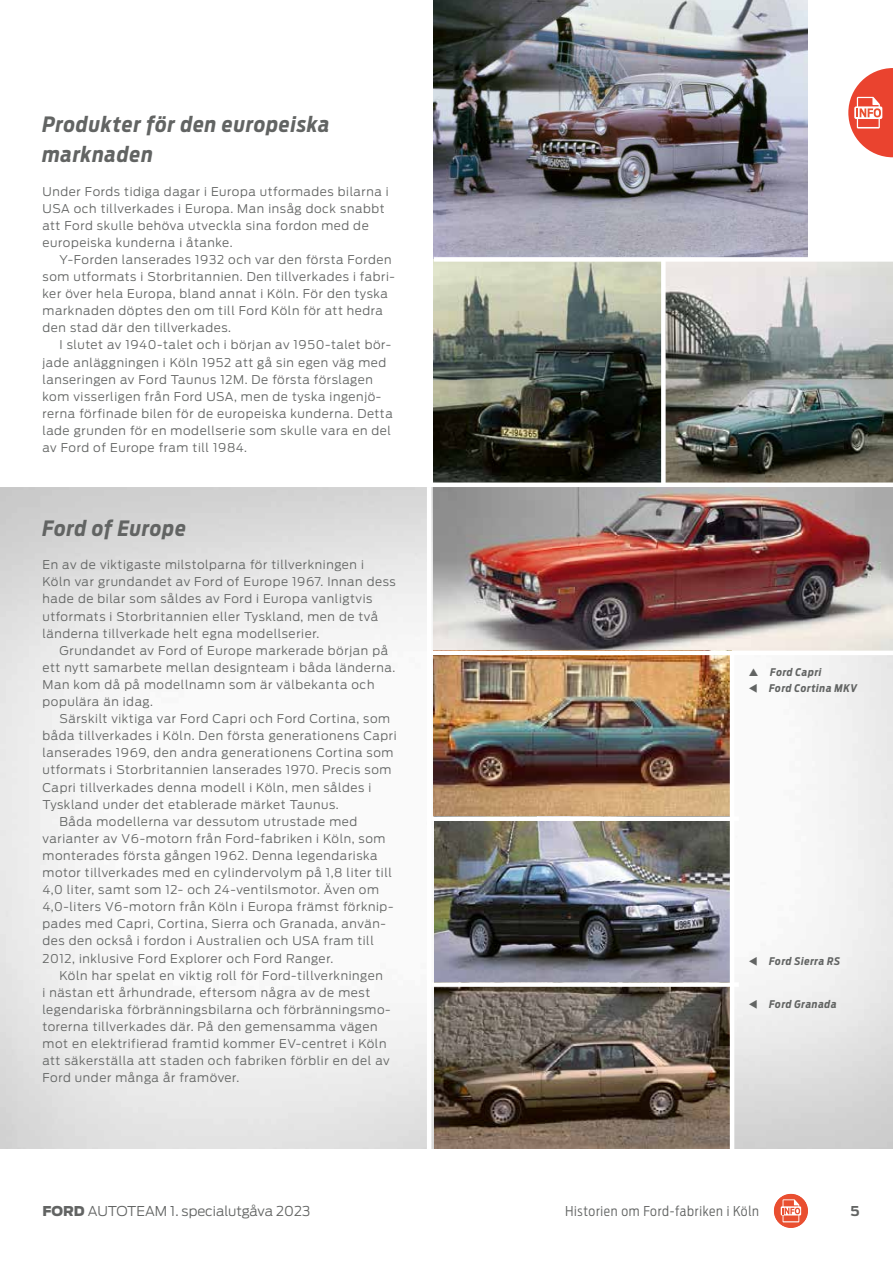
<style>
.page{position:relative;width:893px;height:1263px;background:#fff}
.page>*{position:absolute;margin:0;border:0;box-sizing:border-box;transform-origin:0 0}
.t1{font:italic 700 21px/30px "Ford Antenna Cond";letter-spacing:.045em;color:#626463}
.t2{font:300 13.5px "Ford Antenna";color:#626463}
.t3{font:300 13.5px "Ford Antenna Cond";letter-spacing:.05em;color:#626463}
.t4{font:700 13.5px "Ford Antenna";color:#626463}
.t5{font:300 12px/17.1px "Ford Antenna";letter-spacing:.05em;color:#626463}
.t6{font:italic 700 10.5px "Ford Antenna Cond";letter-spacing:.06em;color:#626463}
.s1{font-weight:900}
</style>
<div class="page">
<img style="left:0;top:487px;width:893px;height:661px">
<img style="left:434px;top:0;width:374px;height:257px">
<img style="left:434px;top:262px;width:459px;height:389px">
<img style="left:434px;top:655px;width:296px;height:493px">
<hr style="left:431px;top:651px;width:462px;height:4px;background:#fff">
<div style="left:431px;top:816px;width:308px;height:5px;background:#fff"></div>
<div style="left:431px;top:982px;width:308px;height:5px;background:#fff"></div>
<div style="left:0;top:482px;width:893px;height:5px;background:#fff"></div>
<div style="left:661px;top:259px;width:5px;height:226px;background:#fff"></div>
<hr style="left:427px;top:487px;width:4px;height:663px;background:#fff">
<hr style="left:730px;top:653px;width:4px;height:497px;background:#fff">
<svg style="left:848px;top:68px;width:45px;height:90px"></svg>
<div style="left:774px;top:1194px;width:34px;height:34px;background:#e94f30;border-radius:50%"></div>
<svg style="left:781px;top:1199px;width:20px;height:23px"></svg>
<svg style="left:749px;top:668px;width:9px;height:8px"></svg>
<h1 class="t1" style="left:43px;top:107px;width:289px">Produkter för den europeiska marknaden</h1>
<p class="t5" style="left:43px;top:181px;width:348px">Under Fords tidiga dagar i Europa utformades bilarna i USA och tillverkades i Europa. Man insåg dock snabbt att Ford skulle behöva utveckla sina fordon med de europeiska kunderna i åtanke.</p>
<p class="t5" style="left:43px;top:250px;width:354px;text-indent:17px">Y-Forden lanserades 1932 och var den första Forden som utformats i Storbritannien. Den tillverkades i fabri&shy;ker över hela Europa, bland annat i Köln. För den tyska marknaden döptes den om till Ford Köln för att hedra den stad där den tillverkades.</p>
<p class="t5" style="left:43px;top:335px;width:352px;text-indent:17px">I slutet av 1940-talet och i början av 1950-talet bör&shy;jade anläggningen i Köln 1952 att gå sin egen väg med lanseringen av Ford Taunus 12M. De första förslagen kom visserligen från Ford USA, men de tyska ingenjö&shy;rerna förfinade bilen för de europeiska kunderna. Detta lade grunden för en modellserie som skulle vara en del av Ford of Europe fram till 1984.</p>
<h1 class="t1" style="left:43px;top:510px;width:145px">Ford of Europe</h1>
<p class="t5" style="left:43px;top:555px;width:355px">En av de viktigaste milstolparna för tillverkningen i<br>Köln var grundandet av Ford of Europe 1967. Innan dess hade de bilar som såldes av Ford i Europa vanligtvis utformats i Storbritannien eller Tyskland, men de två länderna tillverkade helt egna modellserier.</p>
<p class="t5" style="left:43px;top:640px;width:354px;text-indent:17px">Grundandet av Ford of Europe markerade början på ett nytt samarbete mellan designteam i båda länderna.<br>Man kom då på modellnamn som är välbekanta och populära än idag.</p>
<p class="t5" style="left:60px;top:709px;width:332px">Särskilt viktiga var Ford Capri och Ford Cortina, som</p>
<p class="t5" style="left:43px;top:726px;width:356px">båda tillverkades i Köln. Den första generationens Capri</p>
<p class="t5" style="left:43px;top:743px;width:353px">lanserades 1969, den andra generationens Cortina som</p>
<p class="t5" style="left:43px;top:760px;width:350px">utformats i Storbritannien lanserades 1970. Precis som</p>
<p class="t5" style="left:43px;top:777px;width:330px">Capri tillverkades denna modell i Köln, men såldes i</p>
<p class="t5" style="left:43px;top:794px;width:298px">Tyskland under det etablerade märket Taunus.</p>
<p class="t5" style="left:60px;top:811px;width:299px">Båda modellerna var dessutom utrustade med</p>
<p class="t5" style="left:43px;top:828px;width:344px">varianter av V6-motorn från Ford-fabriken i Köln, som</p>
<p class="t5" style="left:43px;top:846px;width:337px">monterades första gången 1962. Denna legendariska</p>
<p class="t5" style="left:43px;top:863px;width:351px">motor tillverkades med en cylindervolym på 1,8 liter till</p>
<p class="t5" style="left:43px;top:880px;width:338px">4,0 liter, samt som 12- och 24-ventilsmotor. Även om</p>
<p class="t5" style="left:43px;top:897px;width:352px">4,0-liters V6-motorn från Köln i Europa främst förknip-</p>
<p class="t5" style="left:43px;top:914px;width:345px">pades med Capri, Cortina, Sierra och Granada, använ-</p>
<p class="t5" style="left:43px;top:931px;width:333px">des den också i fordon i Australien och USA fram till</p>
<p class="t5" style="left:43px;top:948px;width:292px">2012, inklusive Ford Explorer och Ford Ranger.</p>
<p class="t5" style="left:60px;top:965px;width:325px">Köln har spelat en viktig roll för Ford-tillverkningen</p>
<p class="t5" style="left:43px;top:982px;width:329px">i nästan ett århundrade, eftersom några av de mest</p>
<p class="t5" style="left:43px;top:999px;width:350px">legendariska förbränningsbilarna och förbränningsmo-</p>
<p class="t5" style="left:43px;top:1017px;width:337px">torerna tillverkades där. På den gemensamma vägen</p>
<p class="t5" style="left:43px;top:1034px;width:345px">mot en elektrifierad framtid kommer EV-centret i Köln</p>
<p class="t5" style="left:43px;top:1051px;width:349px">att säkerställa att staden och fabriken förblir en del av</p>
<p class="t5" style="left:43px;top:1068px;width:198px">Ford under många år framöver.</p>
<p class="t6" style="left:770px;top:663px;width:53px">Ford Capri</p>
<p class="t6" style="left:748px;top:678px;width:110px">▼ Ford Cortina MKV</p>
<p class="t6" style="left:748px;top:952px;width:93px">▼ Ford Sierra RS</p>
<p class="t6" style="left:748px;top:994px;width:90px">▼ Ford Granada</p>
<p class="t2" style="left:43px;top:1200px;width:269px"><span class="s1">FORD</span> AUTOTEAM 1. specialutgåva 2023</p>
<p class="t3" style="left:565px;top:1200px;width:195px">Historien om Ford-fabriken i Köln</p>
<p class="t4" style="left:850px;top:1199px;width:11px">5</p>
</div>
